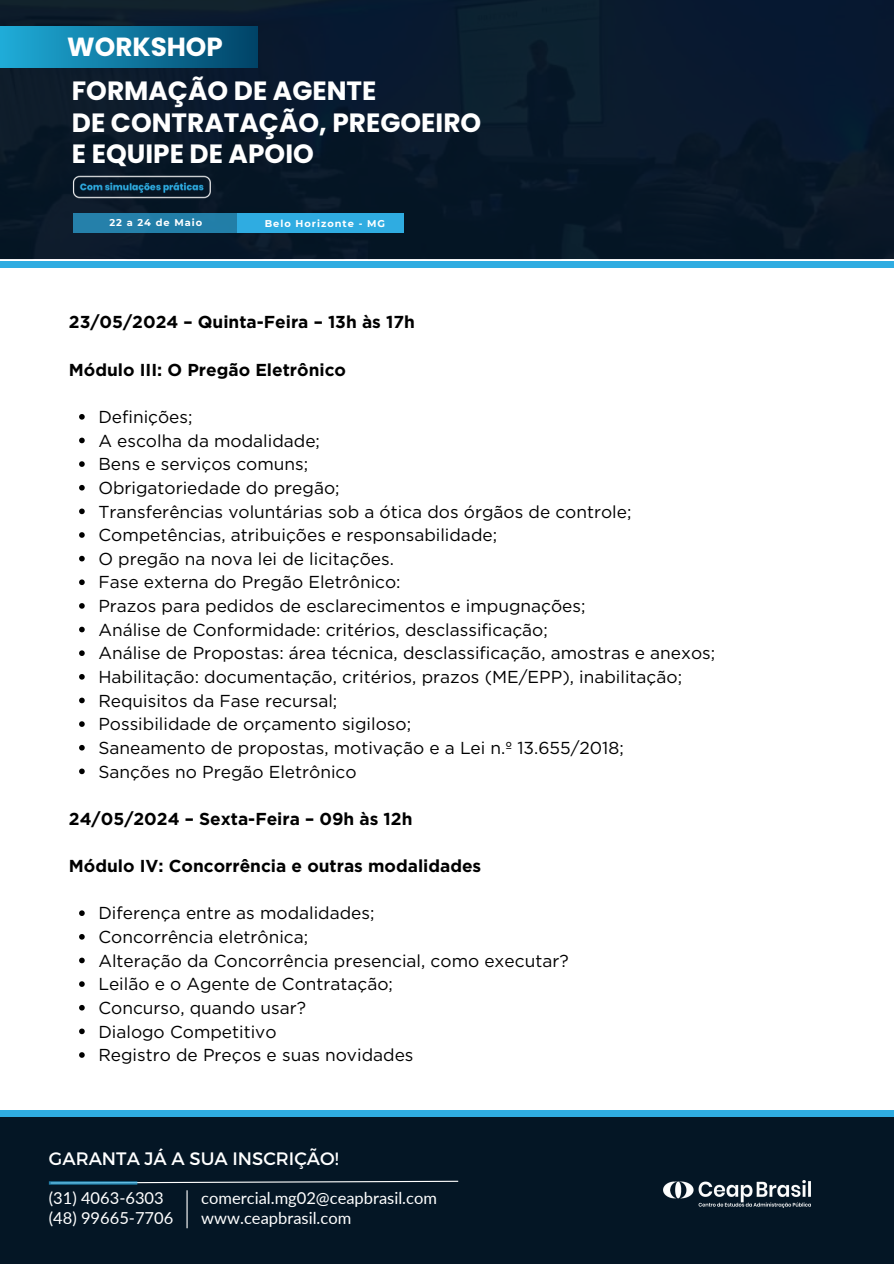
<style>
.page{position:relative;width:894px;height:1264px;background:#fff}
.page>*{position:absolute;margin:0;border:0;box-sizing:border-box;transform-origin:0 0}
.t1{font:700 26.4px/31.2px "Poppins";color:#fff}
.t2{font:700 26.25px "Poppins";color:#fff}
.t3{font:18px "Montserrat";color:#fff}
.t4{font:17.25px "Gotham";color:#000}
.t5{font:700 17.25px "Gotham";color:#000}
.t6{font:16.5px "Lato";color:#fff}
.t7{font:700 9.9px "Montserrat";letter-spacing:.1em;color:#fff}
</style>
<div class="page">
<svg style="left:79px;top:414px;width:6px;height:5px"></svg>
<svg style="left:79px;top:437px;width:6px;height:6px"></svg>
<svg style="left:79px;top:461px;width:6px;height:6px"></svg>
<svg style="left:79px;top:485px;width:6px;height:5px"></svg>
<svg style="left:79px;top:508px;width:6px;height:6px"></svg>
<svg style="left:79px;top:532px;width:6px;height:6px"></svg>
<svg style="left:79px;top:556px;width:6px;height:5px"></svg>
<svg style="left:79px;top:579px;width:6px;height:6px"></svg>
<svg style="left:79px;top:603px;width:6px;height:5px"></svg>
<svg style="left:79px;top:626px;width:6px;height:6px"></svg>
<svg style="left:79px;top:650px;width:6px;height:6px"></svg>
<svg style="left:79px;top:674px;width:6px;height:5px"></svg>
<svg style="left:79px;top:697px;width:6px;height:6px"></svg>
<svg style="left:79px;top:721px;width:6px;height:6px"></svg>
<svg style="left:79px;top:745px;width:6px;height:5px"></svg>
<svg style="left:79px;top:768px;width:6px;height:6px"></svg>
<svg style="left:79px;top:910px;width:6px;height:6px"></svg>
<svg style="left:79px;top:934px;width:6px;height:5px"></svg>
<svg style="left:79px;top:957px;width:6px;height:6px"></svg>
<svg style="left:79px;top:981px;width:6px;height:5px"></svg>
<svg style="left:79px;top:1004px;width:6px;height:6px"></svg>
<svg style="left:79px;top:1028px;width:6px;height:6px"></svg>
<svg style="left:79px;top:1052px;width:6px;height:5px"></svg>
<div style="left:0;top:1113px;width:893px;height:150px;background:#041625"></div>
<div style="left:0;top:1109px;width:893px;height:7px;background:#2face1"></div>
<svg style="left:137px;top:1180px;width:322px;height:4px"></svg>
<hr style="left:49px;top:1181px;width:88px;height:3px;background:#2face1">
<hr style="left:186px;top:1190px;width:1px;height:38px;background:#fff">
<img style="left:663px;top:1180px;width:147px;height:27px">
<div style="left:0;top:261px;width:893px;height:7px;background:#2face1"></div>
<img style="left:0;top:0;width:893px;height:259px">
<div style="left:73px;top:213px;width:165px;height:19px;background:#237fa9"></div>
<div style="left:237px;top:213px;width:167px;height:19px;background:#2face1"></div>
<img style="left:27px;top:174px;width:230px;height:31px">
<div style="left:0;top:27px;width:257px;height:40px;background:linear-gradient(to right,#1facd8,#004367)"></div>
<h4 class="t2" style="left:67px;top:29px;width:157px">WORKSHOP</h4>
<h4 class="t1" style="left:72px;top:75px;width:411px">FORMAÇÃO DE AGENTE<br>DE CONTRATAÇÃO, PREGOEIRO<br>E EQUIPE DE APOIO</h4>
<p class="t7" style="left:109px;top:217px;width:94px">22 a 24 de Maio</p>
<h4 class="t7" style="left:265px;top:217px;width:122px">Belo Horizonte - MG</h4>
<p class="t5" style="left:69px;top:312px;width:347px">23/05/2024 – Quinta-Feira – 13h às 17h</p>
<h1 class="t5" style="left:69px;top:359px;width:278px">Módulo III: O Pregão Eletrônico</h1>
<h1 class="t4" style="left:98px;top:406px;width:96px">Definições;</h1>
<p class="t4" style="left:98px;top:430px;width:223px">A escolha da modalidade;</p>
<p class="t4" style="left:98px;top:453px;width:211px">Bens e serviços comuns;</p>
<p class="t4" style="left:98px;top:477px;width:243px">Obrigatoriedade do pregão;</p>
<p class="t4" style="left:98px;top:501px;width:534px">Transferências voluntárias sob a ótica dos órgãos de controle;</p>
<h3 class="t4" style="left:98px;top:524px;width:400px">Competências, atribuições e responsabilidade;</h3>
<h3 class="t4" style="left:98px;top:548px;width:297px">O pregão na nova lei de licitações.</h3>
<p class="t4" style="left:98px;top:572px;width:304px">Fase externa do Pregão Eletrônico:</p>
<p class="t4" style="left:98px;top:595px;width:488px">Prazos para pedidos de esclarecimentos e impugnações;</p>
<p class="t4" style="left:98px;top:619px;width:451px">Análise de Conformidade: critérios, desclassificação;</p>
<p class="t4" style="left:98px;top:642px;width:618px">Análise de Propostas: área técnica, desclassificação, amostras e anexos;</p>
<p class="t4" style="left:98px;top:666px;width:585px">Habilitação: documentação, critérios, prazos (ME/EPP), inabilitação;</p>
<p class="t4" style="left:98px;top:690px;width:240px">Requisitos da Fase recursal;</p>
<p class="t4" style="left:98px;top:713px;width:314px">Possibilidade de orçamento sigiloso;</p>
<p class="t4" style="left:98px;top:737px;width:526px">Saneamento de propostas, motivação e a Lei n.º 13.655/2018;</p>
<p class="t4" style="left:98px;top:761px;width:260px">Sanções no Pregão Eletrônico</p>
<p class="t5" style="left:69px;top:808px;width:345px">24/05/2024 – Sexta-Feira – 09h às 12h</p>
<p class="t5" style="left:69px;top:855px;width:414px">Módulo IV: Concorrência e outras modalidades</p>
<p class="t4" style="left:98px;top:902px;width:277px">Diferença entre as modalidades;</p>
<p class="t4" style="left:98px;top:926px;width:211px">Concorrência eletrônica;</p>
<p class="t4" style="left:98px;top:950px;width:471px">Alteração da Concorrência presencial, como executar?</p>
<p class="t4" style="left:98px;top:973px;width:296px">Leilão e o Agente de Contratação;</p>
<p class="t4" style="left:98px;top:997px;width:209px">Concurso, quando usar?</p>
<h3 class="t4" style="left:98px;top:1020px;width:180px">Dialogo Competitivo</h3>
<h3 class="t4" style="left:98px;top:1044px;width:316px">Registro de Preços e suas novidades</h3>
<p class="t3" style="left:49px;top:1146px;width:291px">GARANTA JÁ A SUA INSCRIÇÃO!</p>
<p class="t6" style="left:49px;top:1188px;width:116px">(31) 4063-6303</p>
<p class="t6" style="left:201px;top:1188px;width:237px">comercial.mg02@ceapbrasil.com</p>
<p class="t6" style="left:49px;top:1207px;width:126px">(48) 99665-7706</p>
<p class="t6" style="left:201px;top:1207px;width:151px">www.ceapbrasil.com</p>
</div>
